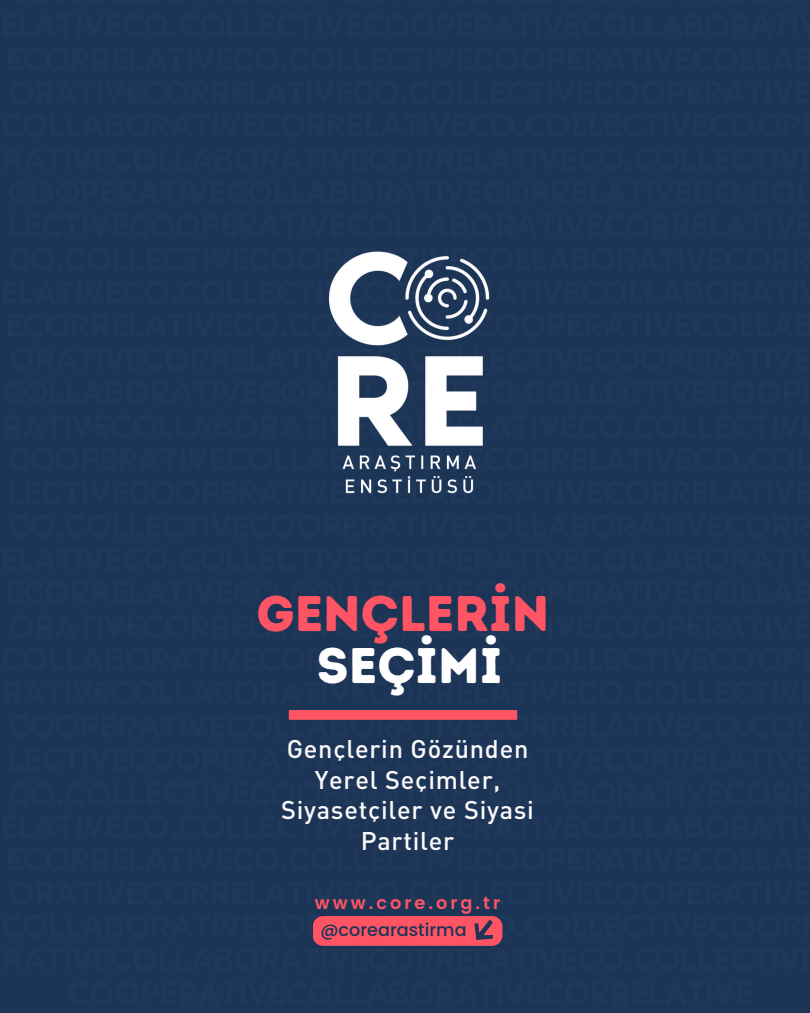
<style>
.page{position:relative;width:810px;height:1013px;background:#fff}
.page>*{position:absolute;margin:0;border:0;box-sizing:border-box;transform-origin:0 0}
.t1{font:50px/52.2px "Intro Rust Base";color:#ff5464;text-align:center}
.t2{font:25.3px/30.4px "DIN Medium Tr";letter-spacing:.03em;color:#fbf9fa;text-align:center}
.t3{font:600 17.7px "Poppins";letter-spacing:.17em;color:#ff5464}
.t4{font:500 17.7px "Poppins";color:#1c3557}
.s1{color:#fff}
</style>
<div class="page">
<div style="left:0;top:0;width:810px;height:1012px;background:#1c3557"></div>
<img style="left:329px;top:251px;width:161px;height:243px">
<svg style="left:313px;top:916px;width:189px;height:29px;background:#f35263"></svg>
<div style="left:289px;top:710px;width:228px;height:9px;background:#ff5464"></div>
<p class="t1" style="left:256px;top:587px;width:295px">GENÇLERİN<br><span class="s1">SEÇİMİ</span></p>
<p class="t2" style="left:281px;top:733px;width:254px">Gençlerin Gözünden<br>Yerel Seçimler,<br>Siyasetçiler ve Siyasi<br>Partiler</p>
<h3 class="t3" style="left:315px;top:890px;width:187px">www.core.org.tr</h3>
<h1 class="t4" style="left:320px;top:917px;width:148px">@corearastirma</h1>
</div>
